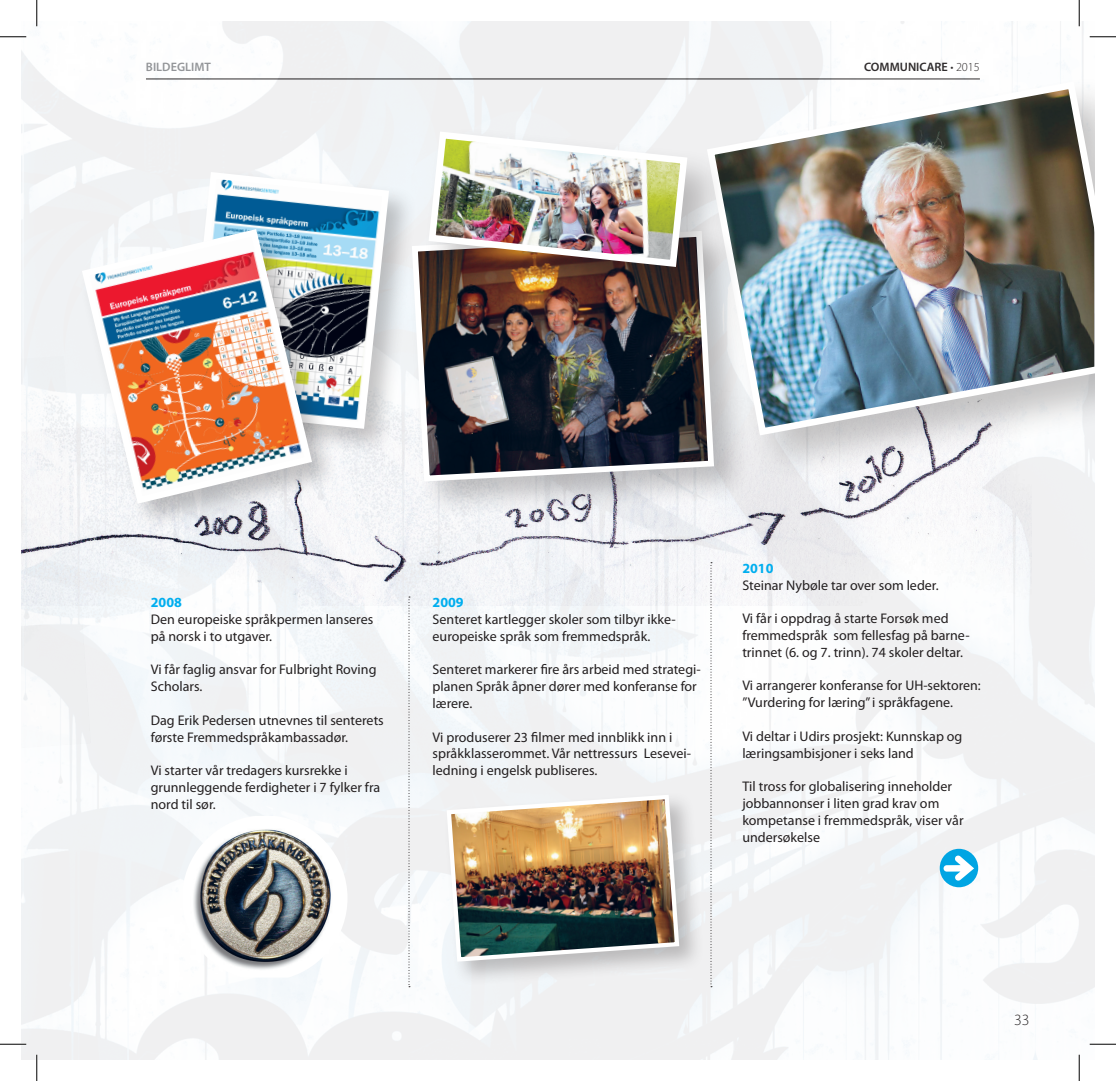
<style>
.page{position:relative;width:1116px;height:1081px;background:#fff}
.page>*{position:absolute;margin:0;border:0;box-sizing:border-box;transform-origin:0 0}
.t1{font:300 15.75px "Myriad Pro";color:#231f20}
.t2{font:14px/16.8px "Myriad Pro";color:#231f20}
.t3{font:700 14px "Myriad Pro";color:#00aeef}
.t4{font:600 12.25px "Myriad Pro";color:#231f20}
.t5{font:600 12.25px "Myriad Pro";color:#939598}
.s1{font-weight:300}
</style>
<div class="page">
<img style="left:22px;top:22px;width:1071px;height:1037px">
<img style="left:22px;top:313px;width:1009px;height:292px">
<div style="left:700px;top:75px;width:393px;height:408px;background:#231f20;opacity:.26"></div>
<img style="left:703px;top:78px;width:390px;height:361px">
<div style="left:406px;top:225px;width:345px;height:294px;background:#231f20;opacity:.26"></div>
<img style="left:409px;top:228px;width:308px;height:256px">
<div style="left:423px;top:126px;width:306px;height:182px;background:#231f20;opacity:.26"></div>
<img style="left:425px;top:128px;width:266px;height:142px">
<div style="left:182px;top:168px;width:235px;height:289px;background:#231f20;opacity:.26"></div>
<svg style="left:182px;top:168px;width:210px;height:264px"></svg>
<div style="left:79px;top:226px;width:260px;height:305px;background:#231f20;opacity:.26"></div>
<img style="left:78px;top:225px;width:238px;height:282px">
<div style="left:443px;top:791px;width:261px;height:195px;background:#231f20;opacity:.26"></div>
<img style="left:444px;top:792px;width:237px;height:171px">
<svg style="left:408px;top:596px;width:2px;height:391px"></svg>
<svg style="left:710px;top:562px;width:2px;height:425px"></svg>
<img style="left:22px;top:356px;width:69px;height:392px">
<div style="left:22px;top:325px;width:7px;height:241px;background:#f3f5f7"></div>
<svg style="left:939px;top:848px;width:39px;height:39px"></svg>
<svg style="left:943px;top:855px;width:30px;height:26px"></svg>
<img style="left:182px;top:816px;width:165px;height:161px">
<hr style="left:0;top:36px;width:26px;height:2px;background:#fff">
<hr style="left:1089px;top:36px;width:26px;height:2px;background:#fff">
<hr style="left:0;top:1043px;width:26px;height:2px;background:#fff">
<hr style="left:1089px;top:1043px;width:26px;height:2px;background:#fff">
<hr style="left:36px;top:0;width:2px;height:26px;background:#fff">
<hr style="left:36px;top:1054px;width:2px;height:27px;background:#fff">
<hr style="left:1077px;top:0;width:3px;height:26px;background:#fff">
<hr style="left:1077px;top:1054px;width:3px;height:27px;background:#fff">
<svg style="left:0;top:36px;width:26px;height:1px"></svg>
<svg style="left:1089px;top:36px;width:26px;height:1px"></svg>
<svg style="left:0;top:1043px;width:26px;height:1px"></svg>
<svg style="left:1089px;top:1043px;width:26px;height:1px"></svg>
<svg style="left:36px;top:0;width:1px;height:26px"></svg>
<svg style="left:36px;top:1054px;width:1px;height:27px"></svg>
<svg style="left:1078px;top:0;width:1px;height:26px"></svg>
<svg style="left:1078px;top:1054px;width:1px;height:27px"></svg>
<p class="t5" style="left:146px;top:60px;width:66px">BILDEGLIMT</p>
<p class="t4" style="left:863px;top:60px;width:117px">COMMUNICARE <span class="s1">• 2015</span></p>
<p class="t3" style="left:151px;top:594px;width:33px">2008</p>
<p class="t2" style="left:151px;top:611px;width:224px">Den europeiske språkpermen lanseres på norsk i to utgaver.</p>
<p class="t2" style="left:151px;top:661px;width:227px">Vi får faglig ansvar for Fulbright Roving<br>Scholars.</p>
<p class="t2" style="left:151px;top:712px;width:234px">Dag Erik Pedersen utnevnes til senterets første Fremmedspråkambassadør.</p>
<p class="t2" style="left:151px;top:762px;width:231px">Vi starter vår tredagers kursrekke i grunnleggende ferdigheter i 7 fylker fra nord til sør.</p>
<p class="t3" style="left:432px;top:594px;width:33px">2009</p>
<p class="t2" style="left:432px;top:611px;width:245px">Senteret kartlegger skoler som tilbyr ikke&shy;europeiske språk som fremmedspråk.</p>
<p class="t2" style="left:432px;top:661px;width:269px">Senteret markerer fire års arbeid med strategi&shy;planen Språk åpner dører med konferanse for lærere.</p>
<p class="t2" style="left:432px;top:728px;width:260px">Vi produserer 23 filmer med innblikk inn i språkklasserommet. Vår nettressurs Lesevei&shy;ledning i engelsk publiseres.</p>
<p class="t3" style="left:742px;top:560px;width:33px">2010</p>
<p class="t2" style="left:742px;top:577px;width:198px">Steinar Nybøle tar over som leder.</p>
<p class="t2" style="left:742px;top:610px;width:229px">Vi får i oppdrag å starte Forsøk med fremmedspråk som fellesfag på barne&shy;trinnet (6. og 7. trinn). 74 skoler deltar.</p>
<p class="t2" style="left:742px;top:677px;width:240px">Vi arrangerer konferanse for UH-sektoren: ”Vurdering for læring” i språkfagene.</p>
<p class="t2" style="left:742px;top:728px;width:221px">Vi deltar i Udirs prosjekt: Kunnskap og læringsambisjoner i seks land</p>
<p class="t2" style="left:742px;top:778px;width:223px">Til tross for globalisering inneholder jobbannonser i liten grad krav om kompetanse i fremmedspråk, viser vår undersøkelse</p>
<p class="t1" style="left:1014px;top:1011px;width:17px">33</p>
</div>
